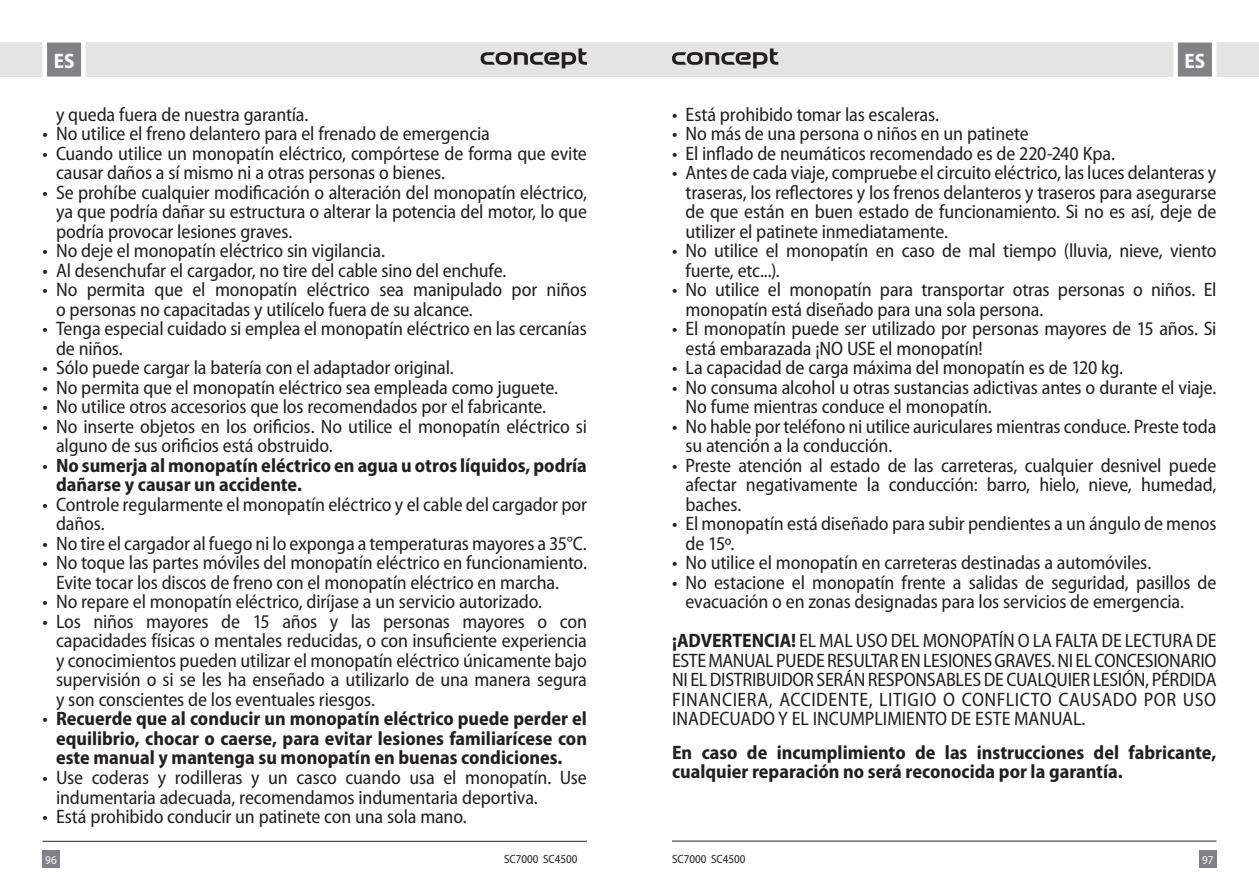
<style>
.page{position:relative;width:1259px;height:893px;background:#fff}
.page>*{position:absolute;margin:0;border:0;box-sizing:border-box;transform-origin:0 0}
.t1{font:700 semi-condensed 21px "Myriad Pro";color:#fff}
.t2{font:semi-condensed 19.5px/19.5px "Myriad Pro";letter-spacing:-.01em;color:#231f20}
.t3{font:700 semi-condensed 19.5px/19.5px "Myriad Pro";color:#231f20}
.t4{font:semi-condensed 12px "Myriad Pro";color:#231f20}
.t5{font:semi-condensed 12px "Myriad Pro";color:#fff}
.s1{font-weight:400}
.s2{font-weight:700}
</style>
<div class="page">
<div style="left:0;top:43px;width:629px;height:34px;background:#e4e4e4"></div>
<div style="left:43px;top:850px;width:17px;height:17px;background:#808285"></div>
<svg style="left:40px;top:42px;width:48px;height:35px;background:#a4a6a8"></svg>
<hr style="left:43px;top:841px;width:544px;height:1px;background:#231f20">
<svg style="left:480px;top:48px;width:107px;height:20px"></svg>
<div style="left:629px;top:43px;width:630px;height:34px;background:#e4e4e4"></div>
<div style="left:1199px;top:850px;width:17px;height:17px;background:#808285"></div>
<svg style="left:1171px;top:42px;width:47px;height:35px;background:#a3a4a6"></svg>
<hr style="left:672px;top:841px;width:544px;height:1px;background:#231f20">
<svg style="left:672px;top:48px;width:106px;height:20px"></svg>
<p class="t1" style="left:54px;top:48px;width:22px">ES</p>
<p class="t1" style="left:1184px;top:48px;width:22px">ES</p>
<p class="t2" style="left:56px;top:104px;width:254px">y queda fuera de nuestra garantía.</p>
<p class="t2" style="left:43px;top:124px;width:449px">• No utilice el freno delantero para el frenado de emergencia</p>
<p class="t2" style="left:56px;top:143px;width:532px;text-indent:-13px">• Cuando utilice un monopatín eléctrico, compórtese de forma que evite causar daños a sí mismo ni a otras personas o bienes.</p>
<p class="t2" style="left:56px;top:182px;width:532px;text-align:justify;text-indent:-13px">• Se prohíbe cualquier modificación o alteración del monopatín eléctrico, ya que podría dañar su estructura o alterar la potencia del motor, lo que podría provocar lesiones graves.</p>
<p class="t2" style="left:43px;top:241px;width:344px">• No deje el monopatín eléctrico sin vigilancia.</p>
<p class="t2" style="left:43px;top:260px;width:465px">• Al desenchufar el cargador, no tire del cable sino del enchufe.</p>
<p class="t2" style="left:56px;top:280px;width:532px;text-indent:-13px">• No permita que el monopatín eléctrico sea manipulado por niños o personas no capacitadas y utilícelo fuera de su alcance.</p>
<p class="t2" style="left:56px;top:319px;width:532px;text-indent:-13px">• Tenga especial cuidado si emplea el monopatín eléctrico en las cercanías de niños.</p>
<p class="t2" style="left:43px;top:358px;width:413px">• Sólo puede cargar la batería con el adaptador original.</p>
<p class="t2" style="left:43px;top:377px;width:517px">• No permita que el monopatín eléctrico sea empleada como juguete.</p>
<p class="t2" style="left:43px;top:397px;width:505px">• No utilice otros accesorios que los recomendados por el fabricante.</p>
<p class="t2" style="left:56px;top:416px;width:532px;text-indent:-13px">• No inserte objetos en los orificios. No utilice el monopatín eléctrico si alguno de sus orificios está obstruido.</p>
<p class="t3" style="left:56px;top:455px;width:532px;text-indent:-13px"><span class="s1">•</span> No sumerja al monopatín eléctrico en agua u otros líquidos, podría dañarse y causar un accidente.</p>
<p class="t2" style="left:56px;top:494px;width:532px;text-indent:-13px">• Controle regularmente el monopatín eléctrico y el cable del cargador por daños.</p>
<p class="t2" style="left:43px;top:533px;width:546px">• No tire el cargador al fuego ni lo exponga a temperaturas mayores a 35°C.</p>
<p class="t2" style="left:56px;top:553px;width:532px;text-indent:-13px">• No toque las partes móviles del monopatín eléctrico en funcionamiento.<br>Evite tocar los discos de freno con el monopatín eléctrico en marcha.</p>
<p class="t2" style="left:43px;top:592px;width:501px">• No repare el monopatín eléctrico, diríjase a un servicio autorizado.</p>
<p class="t2" style="left:56px;top:611px;width:532px;text-align:justify;text-indent:-13px">• Los niños mayores de 15 años y las personas mayores o con capacidades físicas o mentales reducidas, o con insuficiente experiencia y conocimientos pueden utilizar el monopatín eléctrico únicamente bajo supervisión o si se les ha enseñado a utilizarlo de una manera segura y son conscientes de los eventuales riesgos.</p>
<p class="t3" style="left:56px;top:709px;width:532px;text-align:justify;text-indent:-13px"><span class="s1">•</span> Recuerde que al conducir un monopatín eléctrico puede perder el equilibrio, chocar o caerse, para evitar lesiones familiarícese con este manual y mantenga su monopatín en buenas condiciones.</p>
<p class="t2" style="left:56px;top:767px;width:532px;text-indent:-13px">• Use coderas y rodilleras y un casco cuando usa el monopatín. Use indumentaria adecuada, recomendamos indumentaria deportiva.</p>
<p class="t2" style="left:43px;top:806px;width:426px">• Está prohibido conducir un patinete con una sola mano.</p>
<p class="t2" style="left:672px;top:104px;width:269px">• Está prohibido tomar las escaleras.</p>
<p class="t2" style="left:672px;top:124px;width:358px">• No más de una persona o niños en un patinete</p>
<p class="t2" style="left:672px;top:143px;width:445px">• El inflado de neumáticos recomendado es de 220-240 Kpa.</p>
<p class="t2" style="left:685px;top:163px;width:532px;text-align:justify;text-indent:-13px">• Antes de cada viaje, compruebe el circuito eléctrico, las luces delanteras y traseras, los reflectores y los frenos delanteros y traseros para asegurarse de que están en buen estado de funcionamiento. Si no es así, deje de utilizer el patinete inmediatamente.</p>
<p class="t2" style="left:685px;top:241px;width:532px;text-indent:-13px">• No utilice el monopatín en caso de mal tiempo (lluvia, nieve, viento fuerte, etc...).</p>
<p class="t2" style="left:685px;top:280px;width:532px;text-indent:-13px">• No utilice el monopatín para transportar otras personas o niños. El monopatín está diseñado para una sola persona.</p>
<p class="t2" style="left:685px;top:319px;width:532px;text-indent:-13px">• El monopatín puede ser utilizado por personas mayores de 15 años. Si está embarazada ¡NO USE el monopatín!</p>
<p class="t2" style="left:672px;top:358px;width:452px">• La capacidad de carga máxima del monopatín es de 120 kg.</p>
<p class="t2" style="left:685px;top:377px;width:532px;text-indent:-13px">• No consuma alcohol u otras sustancias adictivas antes o durante el viaje.<br>No fume mientras conduce el monopatín.</p>
<p class="t2" style="left:685px;top:416px;width:532px;text-indent:-13px">• No hable por teléfono ni utilice auriculares mientras conduce. Preste toda su atención a la conducción.</p>
<p class="t2" style="left:685px;top:455px;width:532px;text-align:justify;text-indent:-13px">• Preste atención al estado de las carreteras, cualquier desnivel puede afectar negativamente la conducción: barro, hielo, nieve, humedad, baches.</p>
<p class="t2" style="left:685px;top:514px;width:532px;text-indent:-13px">• El monopatín está diseñado para subir pendientes a un ángulo de menos de 15º.</p>
<p class="t2" style="left:672px;top:553px;width:481px">• No utilice el monopatín en carreteras destinadas a automóviles.</p>
<p class="t2" style="left:685px;top:572px;width:532px;text-indent:-13px">• No estacione el monopatín frente a salidas de seguridad, pasillos de evacuación o en zonas designadas para los servicios de emergencia.</p>
<p class="t2" style="left:672px;top:631px;width:546px;text-align:justify"><span class="s2">¡ADVERTENCIA!</span> EL MAL USO DEL MONOPATÍN O LA FALTA DE LECTURA DE ESTE MANUAL PUEDE RESULTAR EN LESIONES GRAVES. NI EL CONCESIONARIO NI EL DISTRIBUIDOR SERÁN RESPONSABLES DE CUALQUIER LESIÓN, PÉRDIDA FINANCIERA, ACCIDENTE, LITIGIO O CONFLICTO CAUSADO POR USO INADECUADO Y EL INCUMPLIMIENTO DE ESTE MANUAL.</p>
<p class="t3" style="left:672px;top:742px;width:546px">En caso de incumplimiento de las instrucciones del fabricante, cualquier reparación no será reconocida por la garantía.</p>
<p class="t5" style="left:45px;top:852px;width:13px">96</p>
<p class="t4" style="left:504px;top:851px;width:75px">SC7000 SC4500</p>
<p class="t4" style="left:672px;top:851px;width:75px">SC7000 SC4500</p>
<p class="t5" style="left:1202px;top:852px;width:13px">97</p>
</div>
